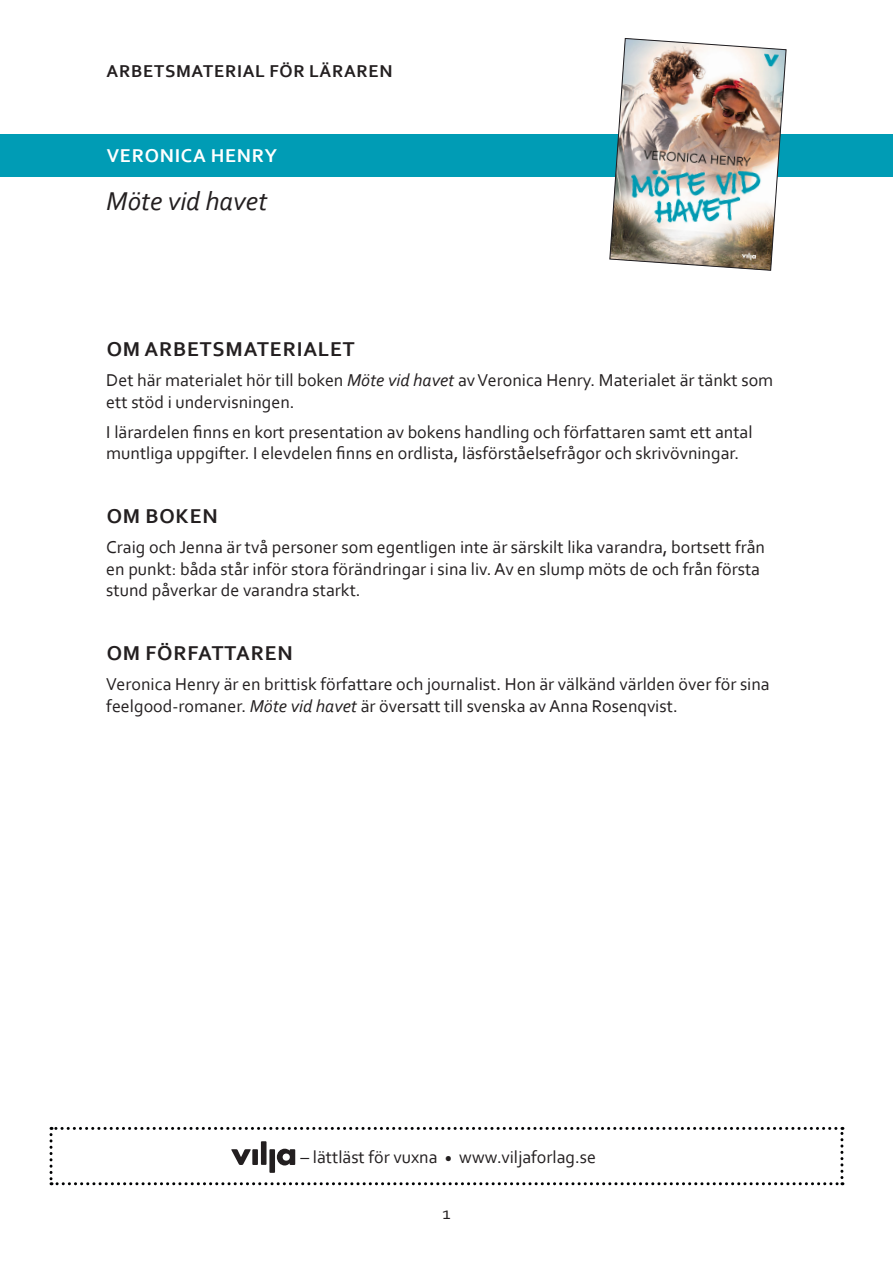
<style>
.page{position:relative;width:893px;height:1263px;background:#fff}
.page>*{position:absolute;margin:0;border:0;box-sizing:border-box;transform-origin:0 0}
.t1{font:italic 27px "Corbel";color:#231f20}
.Huvudrubrik{font:700 21px "Corbel";letter-spacing:.04em;color:#231f20}
.t2{font:700 19.5px "Corbel";letter-spacing:.04em;color:#fff}
.Brödtext{font:18px/21.6px "Corbel";color:#231f20}
.t3{font:700 18px "Corbel";letter-spacing:.04em;color:#231f20}
.s1{font-style:italic}
</style>
<div class="page">
<div style="left:0;top:134px;width:893px;height:42px;background:#009cb5"></div>
<img style="left:609px;top:38px;width:177px;height:233px">
<svg style="left:50px;top:1127px;width:793px;height:58px"></svg>
<p class="t3" style="left:107px;top:60px;width:287px">ARBETSMATERIAL FÖR LÄRAREN</p>
<p class="t2" style="left:107px;top:144px;width:172px">VERONICA HENRY</p>
<h1 class="t1" style="left:106px;top:184px;width:163px">Möte vid havet</h1>
<p class="Huvudrubrik" style="left:107px;top:336px;width:250px">OM ARBETSMATERIALET</p>
<p class="Brödtext" style="left:106px;top:369px;width:668px">Det här materialet hör till boken <span class="s1">Möte vid havet</span> av Veronica Henry. Materialet är tänkt som ett stöd i undervisningen.</p>
<p class="Brödtext" style="left:106px;top:420px;width:648px">I lärardelen finns en kort presentation av bokens handling och författaren samt ett antal muntliga uppgifter. I elevdelen finns en ordlista, läsförståelsefrågor och skrivövningar.</p>
<p class="Huvudrubrik" style="left:107px;top:503px;width:112px">OM BOKEN</p>
<p class="Brödtext" style="left:106px;top:536px;width:660px">Craig och Jenna är två personer som egentligen inte är särskilt lika varandra, bortsett från en punkt: båda står inför stora förändringar i sina liv. Av en slump möts de och från första stund påverkar de varandra starkt.</p>
<p class="Huvudrubrik" style="left:107px;top:640px;width:188px">OM FÖRFATTAREN</p>
<p class="Brödtext" style="left:106px;top:673px;width:665px">Veronica Henry är en brittisk författare och journalist. Hon är välkänd världen över för sina feelgood-romaner. <span class="s1">Möte vid havet</span> är översatt till svenska av Anna Rosenqvist.</p>
<p class="Brödtext" style="left:300px;top:1145px;width:297px">– lättläst för vuxna <sub>•</sub> www.viljaforlag.se</p>
<p class="Brödtext" style="left:442px;top:1202px;width:10px">1</p>
</div>
